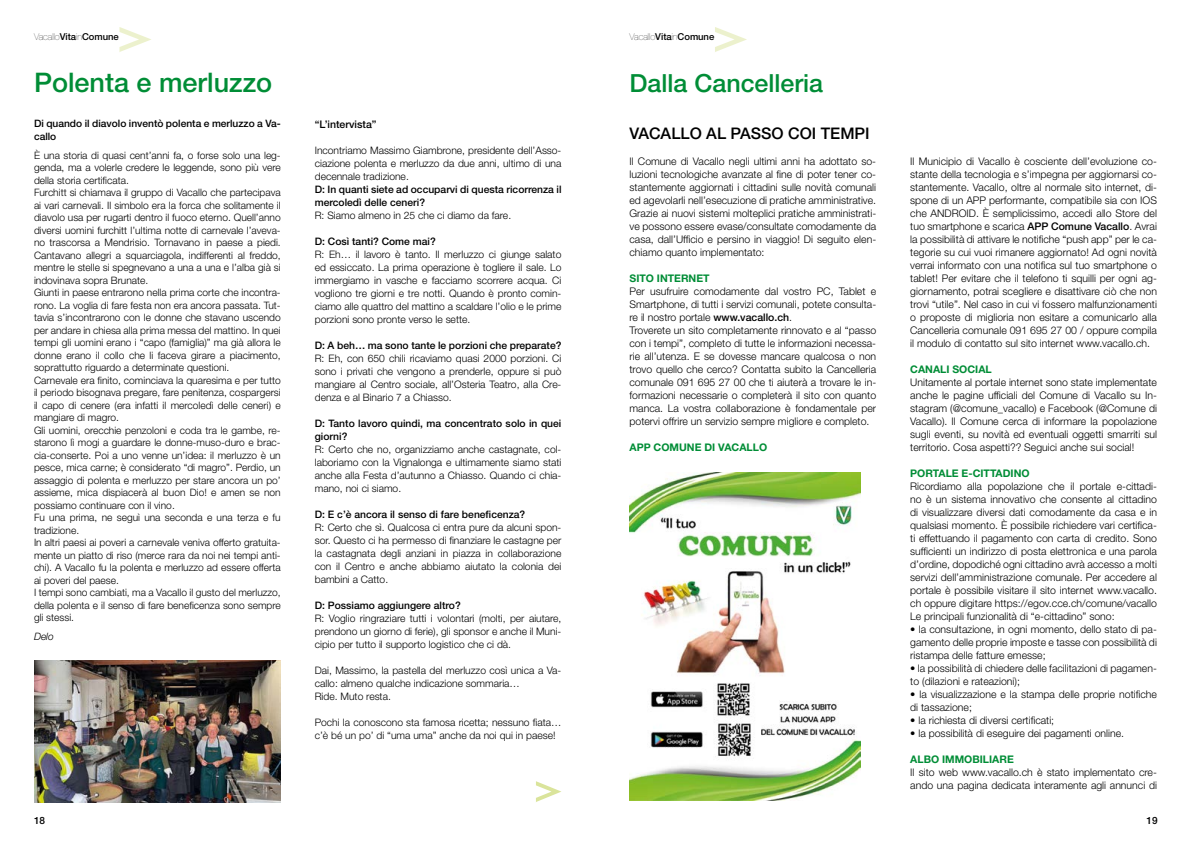
<style>
.page{position:relative;width:1191px;height:842px;background:#fff}
.page>*{position:absolute;margin:0;border:0;box-sizing:border-box;transform-origin:0 0}
.t1{font:500 27px "Helvetica Neue LT Std";color:#008d36}
.t2{font:500 25px "Helvetica Neue LT Std";color:#008d36}
.t3{font:500 16px "Helvetica Neue LT Std";color:#000}
.t4{font:300 10.5px/13px "Helvetica Neue LT Std";color:#000;text-align:justify}
.t5{font:700 10.5px "Helvetica Neue LT Std";color:#008d36}
.t6{font:500 10.5px "Helvetica Neue LT Std";color:#000}
.t7{font:300 10.3px/13px "Helvetica Neue LT Std";color:#000;text-align:justify}
.t8{font:500 10.3px/13px "Helvetica Neue LT Std";color:#000}
.t9{font:300 10.2px/12.5px "Helvetica Neue LT Std";color:#000}
.t10{font:500 10.2px/13px "Helvetica Neue LT Std";color:#000}
.t11{font:italic 300 10.2px "Helvetica Neue LT Std";color:#000}
.t12{font:500 10px "Helvetica Neue LT Std";color:#000}
.t13{font:500 9.5px "Helvetica Neue LT Std";letter-spacing:-.005em;color:#000}
.s1{font-weight:200}
.s2{font-weight:500}
</style>
<div class="page">
<svg style="left:119px;top:27px;width:32px;height:25px"></svg>
<svg style="left:715px;top:27px;width:32px;height:25px"></svg>
<img style="left:629px;top:473px;width:231px;height:328px">
<svg style="left:536px;top:781px;width:25px;height:21px"></svg>
<img style="left:34px;top:660px;width:247px;height:142px">
<p class="t13" style="left:34px;top:31px;width:86px"><span class="s1">Vacallo</span>Vita<span class="s1">in</span>Comune</p>
<p class="t13" style="left:629px;top:31px;width:86px"><span class="s1">Vacallo</span>Vita<span class="s1">in</span>Comune</p>
<h2 class="t2" style="left:629px;top:68px;width:195px">Dalla Cancelleria</h2>
<h3 class="t3" style="left:629px;top:124px;width:242px">VACALLO AL PASSO COI TEMPI</h3>
<p class="t4" style="left:629px;top:155px;width:248px">Il Comune di Vacallo negli ultimi anni ha adottato so&shy;luzioni tecnologiche avanzate al fine di poter tener co&shy;stantemente aggiornati i cittadini sulle novità comunali ed agevolarli nell’esecuzione di pratiche amministrative.<br>Grazie ai nuovi sistemi molteplici pratiche amministrati&shy;ve possono essere evase/consultate comodamente da casa, dall’Ufficio e persino in viaggio! Di seguito elen&shy;chiamo quanto implementato:</p>
<p class="t5" style="left:629px;top:272px;width:82px">SITO INTERNET</p>
<p class="t4" style="left:629px;top:285px;width:248px;text-align:left">Per usufruire comodamente dal vostro PC, Tablet e Smartphone, di tutti i servizi comunali, potete consulta&shy;re il nostro portale <span class="s2">www.vacallo.ch</span>.<br>Troverete un sito completamente rinnovato e al “passo con i tempi”, completo di tutte le informazioni necessa&shy;rie all’utenza. E se dovesse mancare qualcosa o non trovo quello che cerco? Contatta subito la Cancelleria comunale 091 695 27 00 che ti aiuterà a trovare le in&shy;formazioni necessarie o completerà il sito con quanto manca. La vostra collaborazione è fondamentale per potervi offrire un servizio sempre migliore e completo.</p>
<p class="t5" style="left:629px;top:441px;width:139px">APP COMUNE DI VACALLO</p>
<h1 class="t1" style="left:34px;top:66px;width:240px">Polenta e merluzzo</h1>
<p class="t10" style="left:34px;top:117px;width:248px">Di quando il diavolo inventò polenta e merluzzo a Va&shy;callo</p>
<p class="t9" style="left:34px;top:148px;width:248px">È una storia di quasi cent’anni fa, o forse solo una leg&shy;genda, ma a volerle credere le leggende, sono più vere della storia certificata.<br>Furchitt si chiamava il gruppo di Vacallo che partecipava ai vari carnevali. Il simbolo era la forca che solitamente il diavolo usa per rugarti dentro il fuoco eterno. Quell’anno diversi uomini furchitt l’ultima notte di carnevale l’aveva&shy;no trascorsa a Mendrisio. Tornavano in paese a piedi.<br>Cantavano allegri a squarciagola, indifferenti al freddo, mentre le stelle si spegnevano a una a una e l’alba già si indovinava sopra Brunate.<br>Giunti in paese entrarono nella prima corte che incontra&shy;rono. La voglia di fare festa non era ancora passata. Tut&shy;tavia s’incontrarono con le donne che stavano uscendo per andare in chiesa alla prima messa del mattino. In quei tempi gli uomini erano i “capo (famiglia)” ma già allora le donne erano il collo che li faceva girare a piacimento, soprattutto riguardo a determinate questioni.<br>Carnevale era finito, cominciava la quaresima e per tutto il periodo bisognava pregare, fare penitenza, cospargersi il capo di cenere (era infatti il mercoledì delle ceneri) e mangiare di magro.<br>Gli uomini, orecchie penzoloni e coda tra le gambe, re&shy;starono lì mogi a guardare le donne-muso-duro e brac&shy;cia-conserte. Poi a uno venne un’idea: il merluzzo è un pesce, mica carne; è considerato “di magro”. Perdio, un assaggio di polenta e merluzzo per stare ancora un po’ assieme, mica dispiacerà al buon Dio! e amen se non possiamo continuare con il vino.<br>Fu una prima, ne seguì una seconda e una terza e fu tradizione.<br>In altri paesi ai poveri a carnevale veniva offerto gratuita&shy;mente un piatto di riso (merce rara da noi nei tempi anti&shy;chi). A Vacallo fu la polenta e merluzzo ad essere offerta ai poveri del paese.<br>I tempi sono cambiati, ma a Vacallo il gusto del merluzzo, della polenta e il senso di fare beneficenza sono sempre gli stessi.</p>
<p class="t11" style="left:34px;top:630px;width:21px">Delo</p>
<p class="t6" style="left:315px;top:118px;width:63px">“L’intervista”</p>
<p class="t7" style="left:315px;top:144px;width:248px">Incontriamo Massimo Giambrone, presidente dell’Asso&shy;ciazione polenta e merluzzo da due anni, ultimo di una decennale tradizione.</p>
<p class="t8" style="left:315px;top:183px;width:248px">D: In quanti siete ad occuparvi di questa ricorrenza il mercoledì delle ceneri?</p>
<p class="t7" style="left:315px;top:209px;width:198px">R: Siamo almeno in 25 che ci diamo da fare.</p>
<p class="t8" style="left:315px;top:235px;width:122px">D: Così tanti? Come mai?</p>
<p class="t7" style="left:315px;top:248px;width:248px">R: Eh… il lavoro è tanto. Il merluzzo ci giunge salato ed essiccato. La prima operazione è togliere il sale. Lo immergiamo in vasche e facciamo scorrere acqua. Ci vogliono tre giorni e tre notti. Quando è pronto comin&shy;ciamo alle quattro del mattino a scaldare l’olio e le prime porzioni sono pronte verso le sette.</p>
<p class="t8" style="left:315px;top:339px;width:248px">D: A beh… ma sono tante le porzioni che preparate?</p>
<p class="t7" style="left:315px;top:352px;width:248px">R: Eh, con 650 chili ricaviamo quasi 2000 porzioni. Ci sono i privati che vengono a prenderle, oppure si può mangiare al Centro sociale, all’Osteria Teatro, alla Cre&shy;denza e al Binario 7 a Chiasso.</p>
<p class="t8" style="left:315px;top:417px;width:248px">D: Tanto lavoro quindi, ma concentrato solo in quei giorni?</p>
<p class="t7" style="left:315px;top:443px;width:248px">R: Certo che no, organizziamo anche castagnate, col&shy;laboriamo con la Vignalonga e ultimamente siamo stati anche alla Festa d’autunno a Chiasso. Quando ci chia&shy;mano, noi ci siamo.</p>
<p class="t8" style="left:315px;top:508px;width:212px">D: E c’è ancora il senso di fare beneficenza?</p>
<p class="t7" style="left:315px;top:521px;width:248px">R: Certo che sì. Qualcosa ci entra pure da alcuni spon&shy;sor. Questo ci ha permesso di finanziare le castagne per la castagnata degli anziani in piazza in collaborazione con il Centro e anche abbiamo aiutato la colonia dei bambini a Catto.</p>
<p class="t8" style="left:315px;top:599px;width:148px">D: Possiamo aggiungere altro?</p>
<p class="t7" style="left:315px;top:612px;width:248px">R: Voglio ringraziare tutti i volontari (molti, per aiutare, prendono un giorno di ferie), gli sponsor e anche il Muni&shy;cipio per tutto il supporto logistico che ci dà.</p>
<p class="t7" style="left:315px;top:664px;width:248px;text-align:left">Dai, Massimo, la pastella del merluzzo così unica a Va&shy;callo: almeno qualche indicazione sommaria…<br>Ride. Muto resta.</p>
<p class="t7" style="left:315px;top:716px;width:248px">Pochi la conoscono sta famosa ricetta; nessuno fiata… c’è bé un po’ di “uma uma” anche da noi qui in paese!</p>
<p class="t4" style="left:910px;top:155px;width:248px">Il Municipio di Vacallo è cosciente dell’evoluzione co&shy;stante della tecnologia e s’impegna per aggiornarsi co&shy;stantemente. Vacallo, oltre al normale sito internet, di&shy;spone di un APP performante, compatibile sia con IOS che ANDROID. È semplicissimo, accedi allo Store del tuo smartphone e scarica <span class="s2">APP Comune Vacallo</span>. Avrai la possibilità di attivare le notifiche “push app” per le ca&shy;tegorie su cui vuoi rimanere aggiornato! Ad ogni novità verrai informato con una notifica sul tuo smartphone o tablet! Per evitare che il telefono ti squilli per ogni ag&shy;giornamento, potrai scegliere e disattivare ciò che non trovi “utile”. Nel caso in cui vi fossero malfunzionamenti o proposte di miglioria non esitare a comunicarlo alla Cancelleria comunale 091 695 27 00 / oppure compila il modulo di contatto sul sito internet www.vacallo.ch.</p>
<p class="t5" style="left:910px;top:363px;width:83px">CANALI SOCIAL</p>
<p class="t4" style="left:910px;top:376px;width:248px">Unitamente al portale internet sono state implementate anche le pagine ufficiali del Comune di Vacallo su In&shy;stagram (@comune_vacallo) e Facebook (@Comune di Vacallo). Il Comune cerca di informare la popolazione sugli eventi, su novità ed eventuali oggetti smarriti sul territorio. Cosa aspetti?? Seguici anche sui social!</p>
<p class="t5" style="left:910px;top:467px;width:121px">PORTALE E-CITTADINO</p>
<p class="t4" style="left:910px;top:480px;width:248px">Ricordiamo alla popolazione che il portale e-cittadi&shy;no è un sistema innovativo che consente al cittadino di visualizzare diversi dati comodamente da casa e in qualsiasi momento. È possibile richiedere vari certifica&shy;ti effettuando il pagamento con carta di credito. Sono sufficienti un indirizzo di posta elettronica e una parola d’ordine, dopodiché ogni cittadino avrà accesso a molti servizi dell’amministrazione comunale. Per accedere al portale è possibile visitare il sito internet www.vacallo. ch oppure digitare https://egov.cce.ch/comune/vacallo Le principali funzionalità di “e-cittadino” sono:</p>
<p class="t4" style="left:910px;top:623px;width:248px">• la consultazione, in ogni momento, dello stato di pa&shy;gamento delle proprie imposte e tasse con possibilità di ristampa delle fatture emesse;</p>
<p class="t4" style="left:910px;top:662px;width:248px">• la possibilità di chiedere delle facilitazioni di pagamen&shy;to (dilazioni e rateazioni);</p>
<p class="t4" style="left:910px;top:688px;width:248px">• la visualizzazione e la stampa delle proprie notifiche di tassazione;</p>
<p class="t4" style="left:910px;top:714px;width:145px">• la richiesta di diversi certificati;</p>
<p class="t4" style="left:910px;top:727px;width:215px">• la possibilità di eseguire dei pagamenti online.</p>
<p class="t5" style="left:910px;top:753px;width:105px">ALBO IMMOBILIARE</p>
<p class="t4" style="left:910px;top:766px;width:248px">Il sito web www.vacallo.ch è stato implementato cre&shy;ando una pagina dedicata interamente agli annunci di</p>
<p class="t12" style="left:34px;top:814px;width:13px">18</p>
<p class="t12" style="left:1146px;top:814px;width:13px">19</p>
</div>
